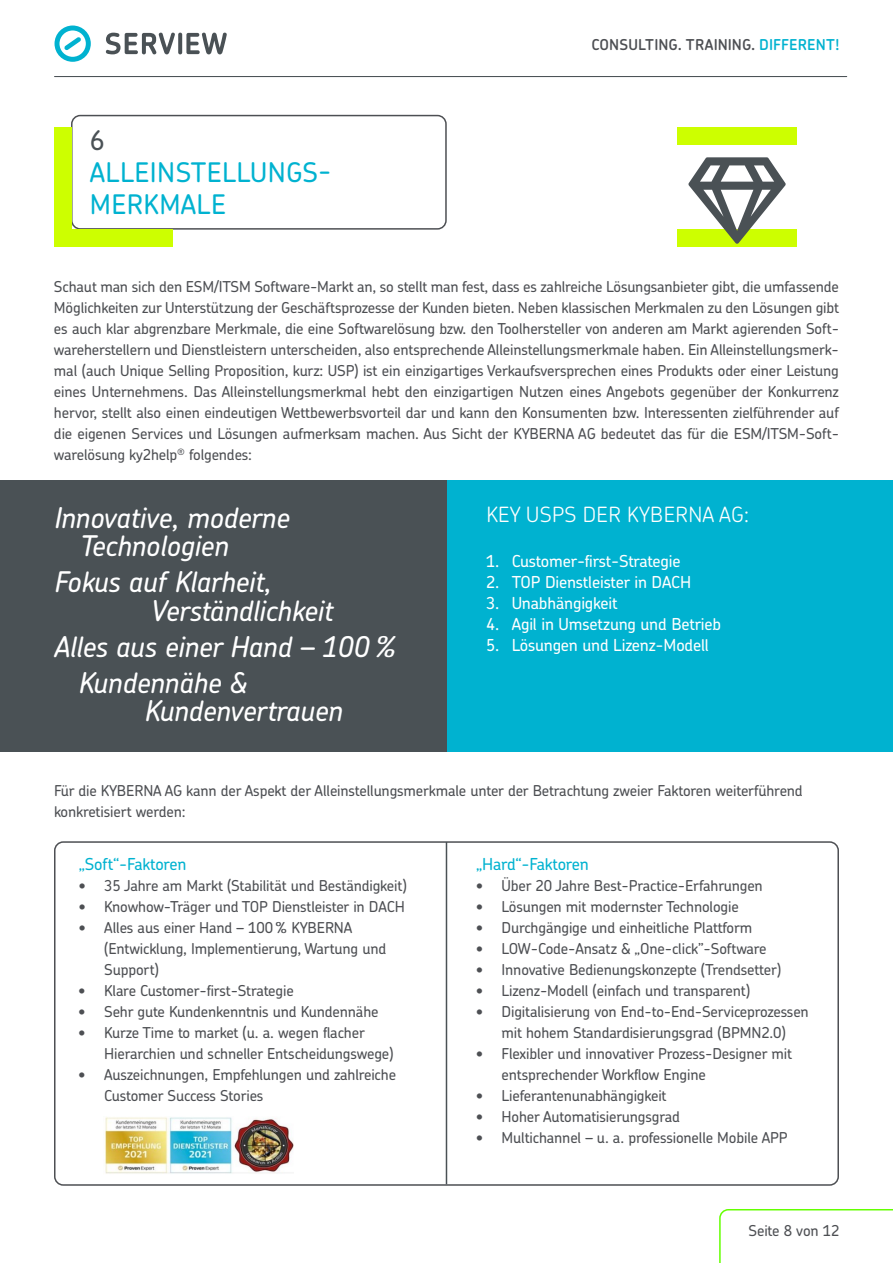
<style>
.page{position:relative;width:893px;height:1263px;background:#fff}
.page>*{position:absolute;margin:0;border:0;box-sizing:border-box;transform-origin:0 0}
.t1{font:italic 500 28.5px/28.5px "Chevin Pro";letter-spacing:-.01em;color:#fff}
.t2{font:500 27px/32.4px "Chevin Pro";letter-spacing:.015em;color:#00b2d0}
.t3{font:500 27px "Chevin Pro";color:#4a5155}
.t4{font:300 21px "Chevin Pro";letter-spacing:.015em;color:#fff}
.t5{font:500 16.5px "Chevin Pro";letter-spacing:-.01em;color:#fff}
.t6{font:500 16.5px "Chevin Pro";letter-spacing:-.01em;color:#00b2d0}
.t7{font:500 15px/21px "Chevin Pro";letter-spacing:-.01em;color:#4d4f53}
.t8{font:600 15px "Chevin Pro";letter-spacing:.005em;color:#4d4f53}
.s1{color:#00b2d0}
</style>
<div class="page">
<div style="left:446px;top:480px;width:447px;height:272px;background:#00b2d0"></div>
<div style="left:0;top:480px;width:446px;height:272px;background:#4a5155"></div>
<svg style="left:719px;top:1209px;width:174px;height:54px"></svg>
<svg style="left:106px;top:33px;width:121px;height:21px"></svg>
<svg style="left:55px;top:26px;width:36px;height:36px"></svg>
<hr style="left:55px;top:76px;width:792px;height:1px;background:#4a5155">
<div style="left:71px;top:115px;width:376px;height:115px;border:2px solid #4d4f53;border-radius:9px"></div>
<div style="left:677px;top:128px;width:120px;height:17px;background:#cdff00"></div>
<div style="left:677px;top:230px;width:120px;height:17px;background:#cdff00"></div>
<div style="left:54px;top:128px;width:17px;height:119px;background:#cdff00"></div>
<div style="left:69px;top:230px;width:104px;height:17px;background:#cdff00"></div>
<svg style="left:688px;top:157px;width:98px;height:87px"></svg>
<div style="left:54px;top:841px;width:785px;height:345px;border:2px solid #4d4f53;border-radius:9px"></div>
<hr style="left:446px;top:842px;width:1px;height:342px;background:#4a5155">
<img style="left:105px;top:1117px;width:188px;height:57px">
<h2 class="t3" style="left:90px;top:122px;width:17px">6</h2>
<h2 class="t2" style="left:90px;top:155px;width:243px">ALLEINSTELLUNGS-<br>MERKMALE</h2>
<p class="t8" style="left:591px;top:34px;width:250px">CONSULTING. TRAINING. <span class="s1">DIFFERENT!</span></p>
<p class="t7" style="left:54px;top:276px;width:787px;text-align:justify">Schaut man sich den ESM/ITSM Software-Markt an, so stellt man fest, dass es zahlreiche Lösungsanbieter gibt, die umfassende Möglichkeiten zur Unterstützung der Geschäftsprozesse der Kunden bieten. Neben klassischen Merkmalen zu den Lösungen gibt es auch klar abgrenzbare Merkmale, die eine Softwarelösung bzw. den Toolhersteller von anderen am Markt agierenden Soft&shy;wareherstellern und Dienstleistern unterscheiden, also entsprechende Alleinstellungsmerkmale haben. Ein Alleinstellungsmerk&shy;mal (auch Unique Selling Proposition, kurz: USP) ist ein einzigartiges Verkaufsversprechen eines Produkts oder einer Leistung eines Unternehmens. Das Alleinstellungsmerkmal hebt den einzigartigen Nutzen eines Angebots gegenüber der Konkurrenz hervor, stellt also einen eindeutigen Wettbewerbsvorteil dar und kann den Konsumenten bzw. Interessenten zielführender auf die eigenen Services und Lösungen aufmerksam machen. Aus Sicht der KYBERNA AG bedeutet das für die ESM/ITSM-Soft&shy;warelösung ky2help<sup>®</sup> folgendes:</p>
<h1 class="t1" style="left:80px;top:503px;width:212px;text-indent:-26px">Innovative, moderne<br>Technologien</h1>
<h1 class="t1" style="left:151px;top:567px;width:184px;text-indent:-97px">Fokus auf Klarheit,<br>Verständlichkeit</h1>
<h1 class="t1" style="left:78px;top:628px;width:320px;line-height:36px;text-indent:-24px">Alles aus einer Hand – 100%<br>Kundennähe &amp;</h1>
<h1 class="t1" style="left:144px;top:696px;width:200px">Kundenvertrauen</h1>
<h3 class="t4" style="left:486px;top:500px;width:264px">KEY USPS DER KYBERNA AG:</h3>
<p class="t5" style="left:486px;top:550px;width:196px">1. Customer-first-Strategie</p>
<p class="t5" style="left:486px;top:571px;width:207px">2. TOP Dienstleister in DACH</p>
<p class="t5" style="left:486px;top:592px;width:133px">3. Unabhängigkeit</p>
<p class="t5" style="left:486px;top:613px;width:236px">4. Agil in Umsetzung und Betrieb</p>
<p class="t5" style="left:486px;top:634px;width:224px">5. Lösungen und Lizenz-Modell</p>
<p class="t7" style="left:54px;top:780px;width:750px">Für die KYBERNA AG kann der Aspekt der Alleinstellungsmerkmale unter der Betrachtung zweier Faktoren weiterführend konkretisiert werden:</p>
<p class="t6" style="left:79px;top:853px;width:109px">„Soft“-Faktoren</p>
<p class="t7" style="left:79px;top:875px;width:330px">• 35 Jahre am Markt (Stabilität und Beständigkeit)</p>
<p class="t7" style="left:79px;top:896px;width:328px">• Knowhow-Träger und TOP Dienstleister in DACH</p>
<p class="t7" style="left:104px;top:917px;width:284px;text-indent:-26px">• Alles aus einer Hand – 100% KYBERNA (Entwicklung, Implementierung, Wartung und<br>Support)</p>
<p class="t7" style="left:79px;top:980px;width:217px">• Klare Customer-first-Strategie</p>
<p class="t7" style="left:79px;top:1001px;width:301px">• Sehr gute Kundenkenntnis und Kundennähe</p>
<p class="t7" style="left:104px;top:1022px;width:291px;text-indent:-26px">• Kurze Time to market (u. a. wegen flacher<br>Hierarchien und schneller Entscheidungswege)</p>
<p class="t7" style="left:104px;top:1064px;width:293px;text-indent:-26px">• Auszeichnungen, Empfehlungen und zahlreiche<br>Customer Success Stories</p>
<p class="t6" style="left:476px;top:853px;width:114px">„Hard“-Faktoren</p>
<p class="t7" style="left:476px;top:875px;width:288px">• Über 20 Jahre Best-Practice-Erfahrungen</p>
<p class="t7" style="left:476px;top:896px;width:264px">• Lösungen mit modernster Technologie</p>
<p class="t7" style="left:476px;top:917px;width:278px">• Durchgängige und einheitliche Plattform</p>
<p class="t7" style="left:476px;top:938px;width:292px">• LOW-Code-Ansatz &amp; „One-click”-Software</p>
<p class="t7" style="left:476px;top:959px;width:307px">• Innovative Bedienungskonzepte (Trendsetter)</p>
<p class="t7" style="left:476px;top:980px;width:276px">• Lizenz-Modell (einfach und transparent)</p>
<p class="t7" style="left:476px;top:1001px;width:334px;text-align:center">• Digitalisierung von End-to-End-Serviceprozessen mit hohem Standardisierungsgrad (BPMN2.0)</p>
<p class="t7" style="left:502px;top:1043px;width:292px;text-indent:-26px">• Flexibler und innovativer Prozess-Designer mit entsprechender Workflow Engine</p>
<p class="t7" style="left:476px;top:1085px;width:192px">• Lieferantenunabhängigkeit</p>
<p class="t7" style="left:476px;top:1106px;width:205px">• Hoher Automatisierungsgrad</p>
<p class="t7" style="left:476px;top:1127px;width:313px">• Multichannel – u. a. professionelle Mobile APP</p>
<p class="t7" style="left:749px;top:1219px;width:92px">Seite 8 von 12</p>
</div>
